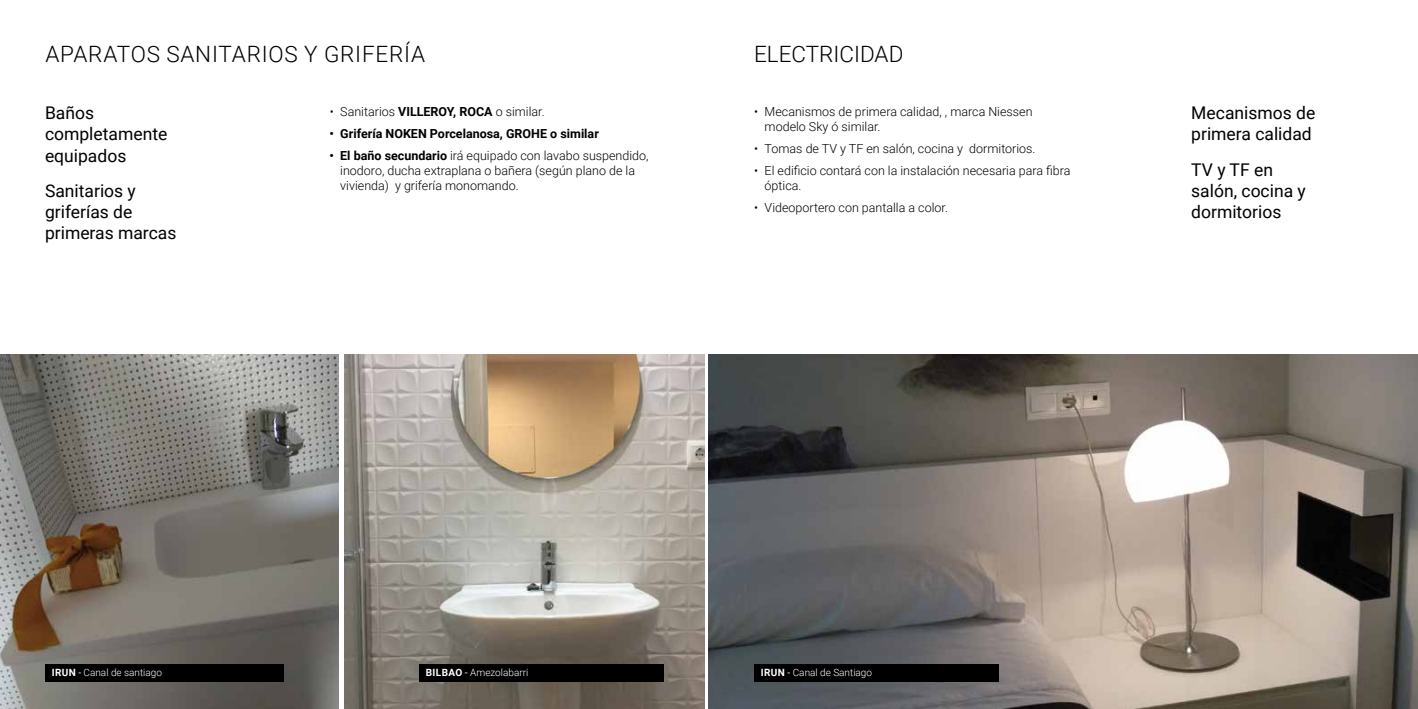
<style>
.page{position:relative;width:1418px;height:709px;background:#fff}
.page>*{position:absolute;margin:0;border:0;box-sizing:border-box;transform-origin:0 0}
.t1{font:300 22.5px "Roboto";letter-spacing:.035em;color:#000}
.t2{font:300 22.5px "Roboto";color:#000}
.t3{font:17.5px/21px "Roboto";color:#000}
.t4{font:300 12.5px/15px "Roboto";color:#000}
.t5{font:700 12.5px "Roboto";color:#000}
.t6{font:300 10px "Roboto";color:#fff}
.s1{font-weight:700}
.s2{font-weight:400}
</style>
<div class="page">
<img style="left:709px;top:354px;width:708px;height:355px">
<div style="left:754px;top:664px;width:245px;height:17px;background:#000"></div>
<img style="left:0;top:354px;width:339px;height:355px">
<div style="left:45px;top:664px;width:238px;height:17px;background:#000"></div>
<img style="left:344px;top:354px;width:360px;height:355px">
<div style="left:419px;top:664px;width:245px;height:17px;background:#000"></div>
<h1 class="t1" style="left:45px;top:38px;width:381px">APARATOS SANITARIOS Y GRIFERÍA</h1>
<h1 class="t2" style="left:754px;top:38px;width:151px">ELECTRICIDAD</h1>
<h2 class="t3" style="left:45px;top:102px;width:124px">Baños completamente equipados</h2>
<h2 class="t3" style="left:45px;top:179px;width:133px">Sanitarios y griferías de primeras marcas</h2>
<p class="t4" style="left:330px;top:103px;width:216px">• Sanitarios <span class="s1">VILLEROY, ROCA</span> o similar.</p>
<p class="t5" style="left:329px;top:125px;width:66px">• Grifería NOK</p>
<p class="t5" style="left:411px;top:125px;width:189px">EN Porcelanosa, GROHE o similar</p>
<p class="t4" style="left:340px;top:147px;width:310px;text-indent:-11px"><span class="s1">• El baño secundario</span> irá equipado con lavabo suspendido, inodoro, ducha extraplana o bañera (según plano de la vivienda) y grifería monomando.</p>
<p class="t4" style="left:764px;top:103px;width:269px;text-indent:-11px">• Mecanismos de primera calidad, , marca Niessen modelo Sky ó similar.</p>
<p class="t4" style="left:754px;top:140px;width:283px">• Tomas de TV y TF en salón, cocina y dormitorios.</p>
<p class="t4" style="left:764px;top:162px;width:307px;text-indent:-11px">• El edificio contará con la instalación necesaria para fibra óptica.</p>
<p class="t4" style="left:754px;top:200px;width:195px">• Videoportero con pantalla a color.</p>
<h2 class="t3" style="left:1191px;top:102px;width:125px">Mecanismos de primera calidad</h2>
<h2 class="t3" style="left:1191px;top:158px;width:116px">TV y TF en salón, cocina y dormitorios</h2>
<p class="t6" style="left:52px;top:665px;width:112px"><span class="s1">i run</span> <span class="s2">-</span> Canal de santiago</p>
<p class="t6" style="left:426px;top:665px;width:104px"><span class="s1">BILBAO</span> <span class="s2">-</span> Amezolabarri</p>
<p class="t6" style="left:761px;top:665px;width:113px"><span class="s1">i run</span> <span class="s2">-</span> Canal de Santiago</p>
</div>
